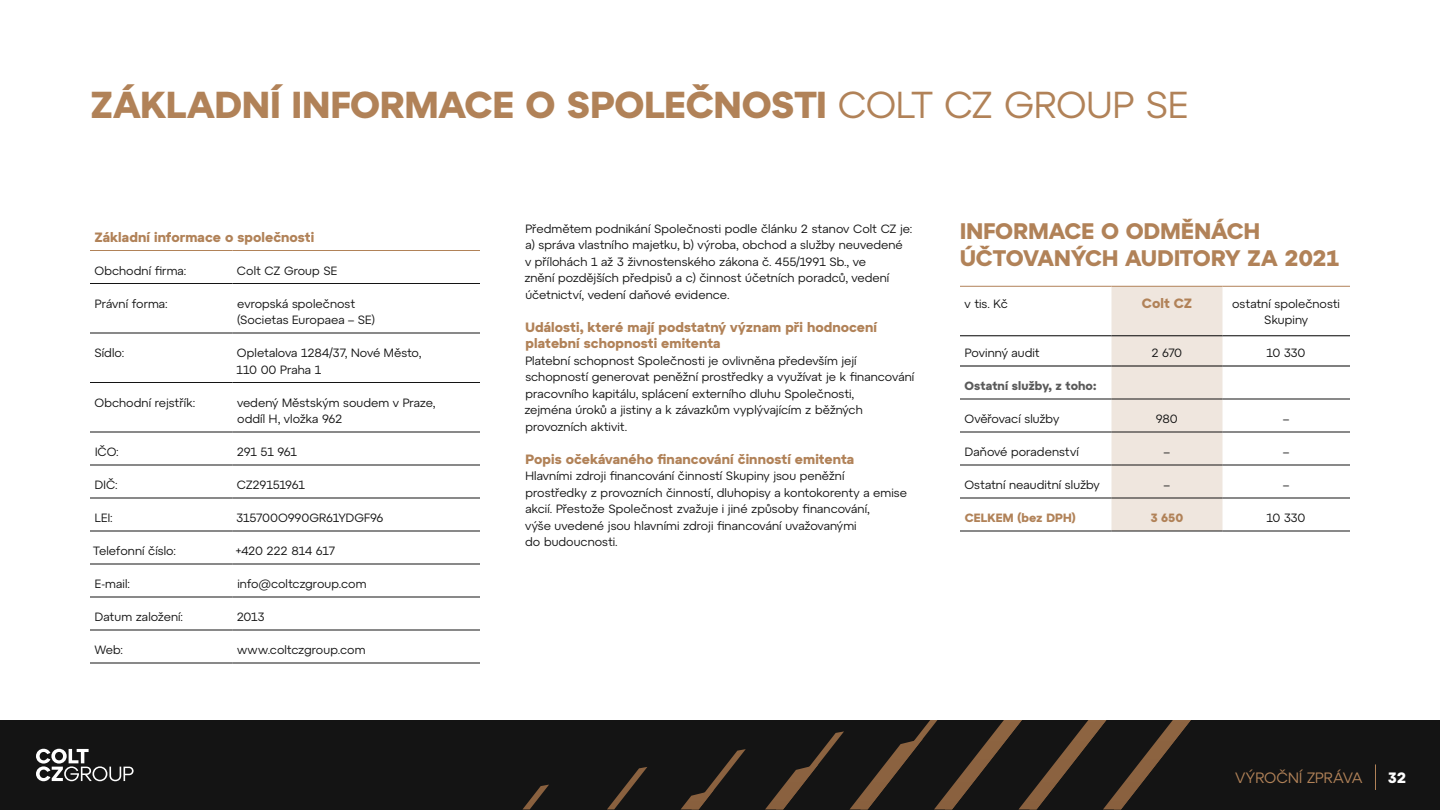
<style>
.page{position:relative;width:1440px;height:810px;background:#fff}
.page>*{position:absolute;margin:0;border:0;box-sizing:border-box;transform-origin:0 0}
.t1{font:700 37.5px "Atyp Colt CZ";letter-spacing:-.005em;color:#b18258}
.t2{font:700 22.5px/27px "Atyp Colt CZ";color:#b18258}
.t3{font:15px "Atyp Colt CZ";color:#b18258}
.t4{font:700 15px "Atyp Colt CZ";color:#fff}
.t5{font:700 13.5px/16.5px "Atyp Colt CZ";letter-spacing:.005em;color:#b18258}
.t6{font:12px/16.5px "Atyp Colt CZ";color:#141414}
.t7{font:700 12px "Atyp Colt CZ";letter-spacing:.005em;color:#5a5a5a}
.t8{font:700 12px "Atyp Colt CZ";color:#b18258}
.s1{font-weight:400}
</style>
<div class="page">
<div style="left:0;top:720px;width:1440px;height:90px;background:#141414"></div>
<svg style="left:523px;top:785px;width:26px;height:24px"></svg>
<svg style="left:607px;top:767px;width:40px;height:42px"></svg>
<svg style="left:681px;top:749px;width:65px;height:60px"></svg>
<svg style="left:765px;top:731px;width:79px;height:78px"></svg>
<svg style="left:850px;top:720px;width:341px;height:89px"></svg>
<svg style="left:1375px;top:764px;width:1px;height:26px"></svg>
<svg style="left:36px;top:749px;width:98px;height:32px"></svg>
<hr style="left:90px;top:250px;width:142px;height:1px;background:#b18258">
<hr style="left:232px;top:250px;width:248px;height:1px;background:#b18258">
<hr style="left:90px;top:283px;width:142px;height:1px;background:#141414">
<hr style="left:232px;top:283px;width:248px;height:1px;background:#141414">
<hr style="left:90px;top:333px;width:142px;height:1px;background:#141414">
<hr style="left:232px;top:333px;width:248px;height:1px;background:#141414">
<hr style="left:90px;top:382px;width:142px;height:1px;background:#141414">
<hr style="left:232px;top:382px;width:248px;height:1px;background:#141414">
<hr style="left:90px;top:432px;width:142px;height:1px;background:#141414">
<hr style="left:232px;top:432px;width:248px;height:1px;background:#141414">
<hr style="left:90px;top:465px;width:142px;height:1px;background:#141414">
<hr style="left:232px;top:465px;width:248px;height:1px;background:#141414">
<hr style="left:90px;top:498px;width:142px;height:1px;background:#141414">
<hr style="left:232px;top:498px;width:248px;height:1px;background:#141414">
<hr style="left:90px;top:531px;width:142px;height:1px;background:#141414">
<hr style="left:232px;top:531px;width:248px;height:1px;background:#141414">
<hr style="left:90px;top:564px;width:142px;height:1px;background:#141414">
<hr style="left:232px;top:564px;width:248px;height:1px;background:#141414">
<hr style="left:90px;top:597px;width:142px;height:1px;background:#141414">
<hr style="left:232px;top:597px;width:248px;height:1px;background:#141414">
<hr style="left:90px;top:630px;width:142px;height:1px;background:#141414">
<hr style="left:232px;top:630px;width:248px;height:1px;background:#141414">
<hr style="left:90px;top:663px;width:142px;height:1px;background:#141414">
<hr style="left:232px;top:663px;width:248px;height:1px;background:#141414">
<div style="left:1112px;top:287px;width:110px;height:244px;background:#efe6de"></div>
<hr style="left:960px;top:286px;width:152px;height:1px;background:#b18258">
<hr style="left:1112px;top:286px;width:110px;height:1px;background:#b18258">
<hr style="left:1222px;top:286px;width:128px;height:1px;background:#b18258">
<hr style="left:960px;top:336px;width:152px;height:1px;background:#000">
<hr style="left:1112px;top:336px;width:110px;height:1px;background:#000">
<hr style="left:1222px;top:336px;width:128px;height:1px;background:#000">
<hr style="left:960px;top:366px;width:152px;height:1px;background:#000">
<hr style="left:1112px;top:366px;width:110px;height:1px;background:#000">
<hr style="left:1222px;top:366px;width:128px;height:1px;background:#000">
<hr style="left:960px;top:399px;width:152px;height:1px;background:#141414">
<hr style="left:1112px;top:399px;width:110px;height:1px;background:#141414">
<hr style="left:1222px;top:399px;width:128px;height:1px;background:#141414">
<hr style="left:960px;top:432px;width:152px;height:1px;background:#141414">
<hr style="left:1112px;top:432px;width:110px;height:1px;background:#141414">
<hr style="left:1222px;top:432px;width:128px;height:1px;background:#141414">
<hr style="left:960px;top:465px;width:152px;height:1px;background:#141414">
<hr style="left:1112px;top:465px;width:110px;height:1px;background:#141414">
<hr style="left:1222px;top:465px;width:128px;height:1px;background:#141414">
<hr style="left:960px;top:498px;width:152px;height:1px;background:#141414">
<hr style="left:1112px;top:498px;width:110px;height:1px;background:#141414">
<hr style="left:1222px;top:498px;width:128px;height:1px;background:#141414">
<hr style="left:960px;top:531px;width:152px;height:1px;background:#141414">
<hr style="left:1112px;top:531px;width:110px;height:1px;background:#141414">
<hr style="left:1222px;top:531px;width:128px;height:1px;background:#141414">
<h1 class="t1" style="left:90px;top:75px;width:1100px">ZÁKLADNÍ INFORMACE O SPOLEČNOSTI <span class="s1">COLT CZ GROUP SE</span></h1>
<p class="t5" style="left:94px;top:228px;width:221px">Základní informace o společnosti</p>
<p class="t6" style="left:94px;top:261px;width:93px">Obchodní firma:</p>
<p class="t6" style="left:237px;top:261px;width:102px">Colt CZ Group SE</p>
<p class="t6" style="left:95px;top:294px;width:74px">Právní forma:</p>
<p class="t6" style="left:237px;top:294px;width:140px">evropská společnost (Societas Europaea – SE)</p>
<p class="t6" style="left:95px;top:344px;width:31px">Sídlo:</p>
<p class="t6" style="left:237px;top:344px;width:186px">Opletalova 1284/37, Nové Město,<br>110 00 Praha 1</p>
<p class="t6" style="left:94px;top:393px;width:103px">Obchodní rejstřík:</p>
<p class="t6" style="left:237px;top:393px;width:200px">vedený Městským soudem v Praze, oddíl H, vložka 962</p>
<p class="t6" style="left:95px;top:443px;width:25px">IČO:</p>
<p class="t6" style="left:237px;top:443px;width:62px">291 51 961</p>
<p class="t6" style="left:95px;top:476px;width:24px">DIČ:</p>
<p class="t6" style="left:237px;top:476px;width:69px">CZ29151961</p>
<p class="t6" style="left:95px;top:509px;width:19px">LEI:</p>
<p class="t6" style="left:236px;top:509px;width:148px">315700O990GR61YDGF96</p>
<p class="t6" style="left:93px;top:542px;width:84px">Telefonní číslo:</p>
<p class="t6" style="left:235px;top:542px;width:101px">+420 222 814 617</p>
<p class="t6" style="left:95px;top:575px;width:37px">E‑mail:</p>
<p class="t6" style="left:237px;top:575px;width:131px">info@coltczgroup.com</p>
<p class="t6" style="left:95px;top:608px;width:90px">Datum založení:</p>
<p class="t6" style="left:237px;top:608px;width:29px">2013</p>
<p class="t6" style="left:94px;top:641px;width:31px">Web:</p>
<p class="t6" style="left:237px;top:641px;width:130px">www.coltczgroup.com</p>
<p class="t6" style="left:524px;top:219px;width:389px">Předmětem podnikání Společnosti podle článku 2 stanov Colt CZ je: a) správa vlastního majetku, b) výroba, obchod a služby neuvedené<br>v přílohách 1 až 3 živnostenského zákona č. 455/1991 Sb., ve<br>znění pozdějších předpisů a c) činnost účetních poradců, vedení účetnictví, vedení daňové evidence.</p>
<p class="t5" style="left:525px;top:318px;width:353px">Události, které mají podstatný význam při hodnocení platební schopnosti emitenta</p>
<p class="t6" style="left:524px;top:351px;width:391px">Platební schopnost Společnosti je ovlivněna především její schopností generovat peněžní prostředky a využívat je k financování pracovního kapitálu, splácení externího dluhu Společnosti,<br>zejména úroků a jistiny a k závazkům vyplývajícím z běžných provozních aktivit.</p>
<p class="t5" style="left:526px;top:450px;width:330px">Popis očekávaného financování činností emitenta</p>
<p class="t6" style="left:525px;top:467px;width:384px">Hlavními zdroji financování činností Skupiny jsou peněžní prostředky z provozních činností, dluhopisy a kontokorenty a emise akcií. Přestože Společnost zvažuje i jiné způsoby financování,<br>výše uvedené jsou hlavními zdroji financování uvažovanými<br>do budoucnosti.</p>
<h2 class="t2" style="left:960px;top:216px;width:380px">INFORMACE O ODMĚNÁCH<br>ÚČTOVANÝCH AUDITORY ZA 2021</h2>
<p class="t6" style="left:965px;top:294px;width:45px">v tis. Kč</p>
<p class="t5" style="left:1142px;top:294px;width:52px">Colt CZ</p>
<p class="t6" style="left:1232px;top:294px;width:109px;text-align:center">ostatní společnosti<br>Skupiny</p>
<p class="t6" style="left:965px;top:344px;width:76px">Povinný audit</p>
<p class="t6" style="left:1151px;top:344px;width:32px">2 670</p>
<p class="t6" style="left:1266px;top:344px;width:41px">10 330</p>
<p class="t7" style="left:965px;top:376px;width:133px">Ostatní služby, z toho:</p>
<p class="t6" style="left:964px;top:410px;width:96px">Ověřovací služby</p>
<p class="t6" style="left:1156px;top:410px;width:23px">980</p>
<p class="t6" style="left:1283px;top:410px;width:8px">–</p>
<p class="t6" style="left:965px;top:443px;width:115px">Daňové poradenství</p>
<p class="t6" style="left:1164px;top:443px;width:8px">–</p>
<p class="t6" style="left:1283px;top:443px;width:8px">–</p>
<p class="t6" style="left:964px;top:476px;width:137px">Ostatní neauditní služby</p>
<p class="t6" style="left:1164px;top:476px;width:8px">–</p>
<p class="t6" style="left:1283px;top:476px;width:8px">–</p>
<p class="t8" style="left:965px;top:508px;width:113px">CELKEM (bez DPH)</p>
<p class="t8" style="left:1151px;top:508px;width:34px">3 650</p>
<p class="t6" style="left:1266px;top:509px;width:41px">10 330</p>
<p class="t3" style="left:1235px;top:766px;width:129px">VÝROČNÍ ZPRÁVA</p>
<p class="t4" style="left:1388px;top:766px;width:19px">32</p>
</div>
